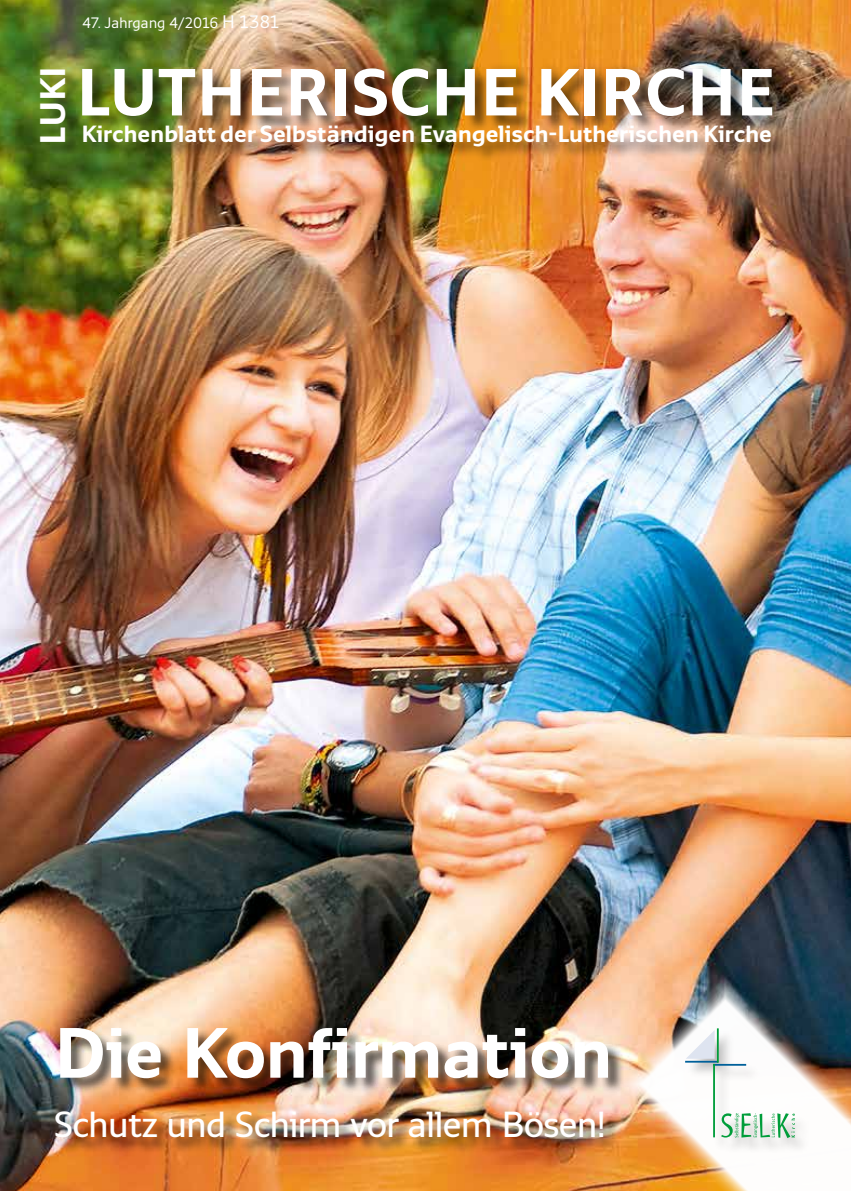
<style>
.page{position:relative;width:851px;height:1191px;background:#fff}
.page>*{position:absolute;margin:0;border:0;box-sizing:border-box;transform-origin:0 0}
.t1{font:700 70.5px "Monitor";letter-spacing:-.03em;color:#fff}
.t2{font:700 66px "Monitor";letter-spacing:-.005em;color:#fff}
.t3{font:600 36px "Monitor";letter-spacing:-.025em;color:#fff}
.t4{font:700 35.25px "Monitor";color:#fff}
.t5{font:700 23.25px "Monitor";letter-spacing:-.02em;color:#fff}
.t6{font:15px "Monitor";letter-spacing:-.025em;color:#fff}
.s1{font-size:18px}
</style>
<div class="page">
<img style="left:0;top:0;width:850px;height:1191px">
<img style="left:611px;top:969px;width:239px;height:222px">
<div style="left:686px;top:1029px;width:124px;height:125px;background:#000;opacity:.25"></div>
<hr style="left:685px;top:1060px;width:33px;height:2px;background:#00609a">
<hr style="left:716px;top:1028px;width:2px;height:34px;background:#009d3a">
<hr style="left:713px;top:1064px;width:33px;height:1px;background:#00609a">
<svg style="left:685px;top:1030px;width:29px;height:28px"></svg>
<hr style="left:713px;top:1064px;width:1px;height:73px;background:#009d3a">
<svg style="left:721px;top:1113px;width:73px;height:25px"></svg>
<div style="left:83px;top:69px;width:706px;height:93px;background:#000;opacity:.5"></div>
<div style="left:79px;top:61px;width:705px;height:63px;background:#000;opacity:.2"></div>
<div style="left:56px;top:1028px;width:568px;height:126px;background:#000;opacity:.65"></div>
<div style="left:41px;top:70px;width:41px;height:88px;background:#000;opacity:.5"></div>
<h3 class="t4" style="left:31px;top:145px;width:73px;rotate:-90deg">LUKI</h3>
<p class="t6" style="left:82px;top:13px;width:200px">47. Jahrgang 4/2016 <span class="s1">H 1381</span></p>
<h2 class="t2" style="left:76px;top:52px;width:700px">Lutherische Kirche</h2>
<p class="t5" style="left:81px;top:120px;width:692px">Kirchenblatt der Selbständigen Evangelisch-Lutherischen Kirche</p>
<h1 class="t1" style="left:54px;top:1009px;width:561px">Die Konfirmation</h1>
<h3 class="t3" style="left:54px;top:1102px;width:553px">Schutz und Schirm vor allem Bösen!</h3>
</div>
